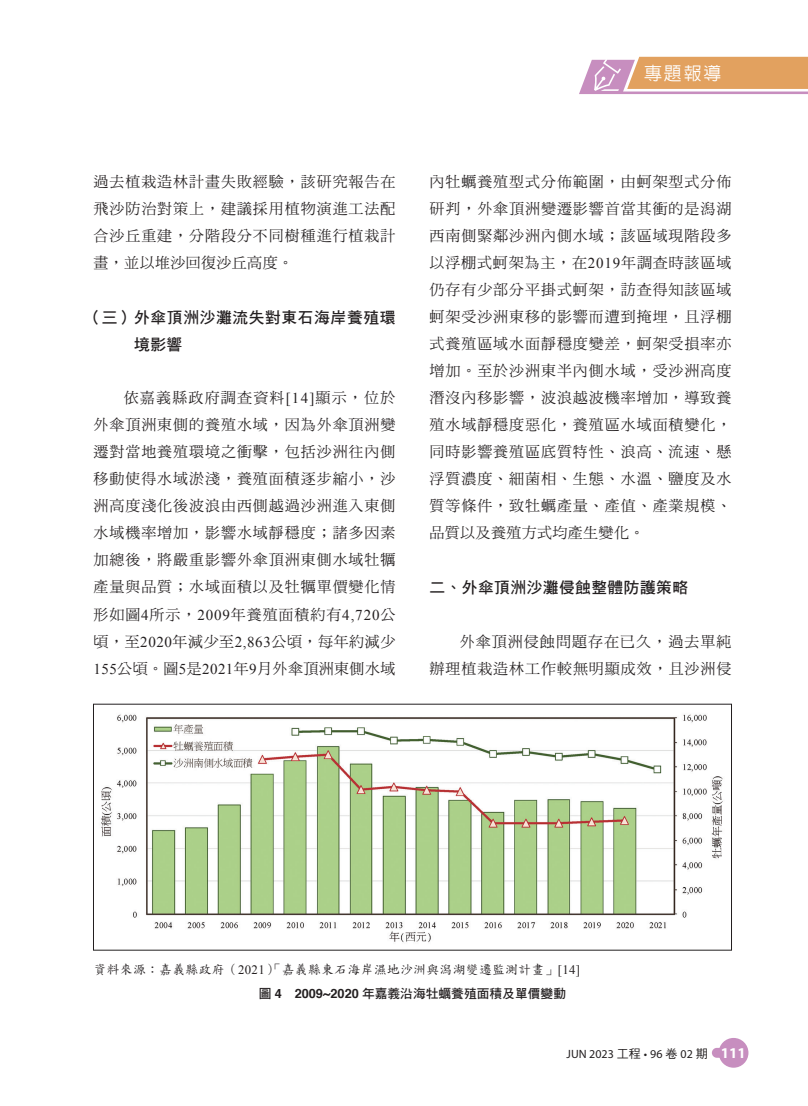
<style>
.page{position:relative;width:808px;height:1106px;background:#fff}
.page>*{position:absolute;margin:0;border:0;box-sizing:border-box;transform-origin:0 0}
.t1{font:500 18px "AR Hei B5";color:#fff}
.t2{font:15.75px/27px "DF Hei Std W7";letter-spacing:.035em;color:#231f20}
.t3{font:15px/27px "DF Ming Std W5";letter-spacing:.06em;color:#231f20;text-align:justify}
.t4{font:12.9px "DF Biao Kai Shu Std W5";letter-spacing:.025em;color:#231f20}
.t5{font:12.75px "DF Hei Std W7";color:#231f20}
.t6{font:12px "Myriad Pro";color:#231f20}
.s1{font-family:"Times New Roman"}
.s2{font-family:"Helvetica";font-weight:700}
.s3{font-family:"DF Hei Std W5"}
.s4{font-weight:700;font-size:15px;color:#fff}
</style>
<div class="page">
<svg style="left:579px;top:57px;width:229px;height:37px;background:#e0a988"></svg>
<div style="left:719px;top:1037px;width:29px;height:30px;background:#c78ebf;border-radius:50%"></div>
<div style="left:712px;top:1047px;width:26px;height:10px;background:#c78ebf;border-radius:5px"></div>
<img style="left:101px;top:714px;width:622px;height:229px">
<p class="t1" style="left:644px;top:64px;width:79px">專題報導</p>
<p class="t3" style="left:94px;top:168px;width:303px">過去植栽造林計畫失敗經驗，該研究報告在飛沙防治對策上，建議採用植物演進工法配合沙丘重建，分階段分不同樹種進行植栽計畫，並以堆沙回復沙丘高度。</p>
<p class="t2" style="left:134px;top:303px;width:263px;text-indent:-49px">（三）外傘頂洲沙灘流失對東石海岸養殖環境影響</p>
<p class="t3" style="left:94px;top:384px;width:303px;text-indent:30px">依嘉義縣政府調查資料<span class="s1">[14]</span>顯示，位於外傘頂洲東側的養殖水域，因為外傘頂洲變遷對當地養殖環境之衝擊，包括沙洲往內側移動使得水域淤淺，養殖面積逐步縮小，沙洲高度淺化後波浪由西側越過沙洲進入東側水域機率增加，影響水域靜穩度；諸多因素加總後，將嚴重影響外傘頂洲東側水域牡犡產量與品質；水域面積以及牡犡單價變化情形如圖<span class="s1">4</span>所示，<span class="s1">2009</span>年養殖面積約有<span class="s1">4,720</span>公頃，至<span class="s1">2020</span>年減少至<span class="s1">2,863</span>公頃，每年約減少<span class="s1">155</span>公頃。圖<span class="s1">5</span>是<span class="s1">2021</span>年<span class="s1">9</span>月外傘頂洲東側水域</p>
<p class="t3" style="left:429px;top:168px;width:303px">內牡蠣養殖型式分佈範圍，由蚵架型式分佈研判，外傘頂洲變遷影響首當其衝的是潟湖西南側緊鄰沙洲內側水域；該區域現階段多以浮棚式蚵架為主，在<span class="s1">2019</span>年調查時該區域仍存有少部分平掛式蚵架，訪查得知該區域蚵架受沙洲東移的影響而遭到掩埋，且浮棚式養殖區域水面靜穩度變差，蚵架受損率亦增加。至於沙洲東半內側水域，受沙洲高度潛沒內移影響，波浪越波機率增加，導致養殖水域靜穩度惡化，養殖區水域面積變化，同時影響養殖區底質特性、浪高、流速、懸浮質濃度、細菌相、生態、水溫、鹽度及水質等條件，致牡蠣產量、產值、產業規模、品質以及養殖方式均產生變化。</p>
<p class="t2" style="left:429px;top:573px;width:260px">二、外傘頂洲沙灘侵蝕整體防護策略</p>
<p class="t3" style="left:429px;top:627px;width:303px;text-align:right">外傘頂洲侵蝕問題存在已久，過去單純<br>辦理植栽造林工作較無明顯成效，且沙洲侵</p>
<p class="t4" style="left:94px;top:962px;width:488px">資料來源：嘉義縣政府（<span class="s1">2021</span>）「嘉義縣東石海岸濕地沙洲與潟湖變遷監測計畫」<span class="s1">[14]</span></p>
<p class="t5" style="left:259px;top:986px;width:309px">圖 <span class="s2">4 2009~2020</span> 年嘉義沿海牡蠣養殖面積及單價變動</p>
<p class="t6" style="left:567px;top:1046px;width:181px">JUN 2023 <span class="s3">工程</span> • 96 <span class="s3">卷</span> 02 <span class="s3">期</span> <span class="s4">111</span></p>
</div>
